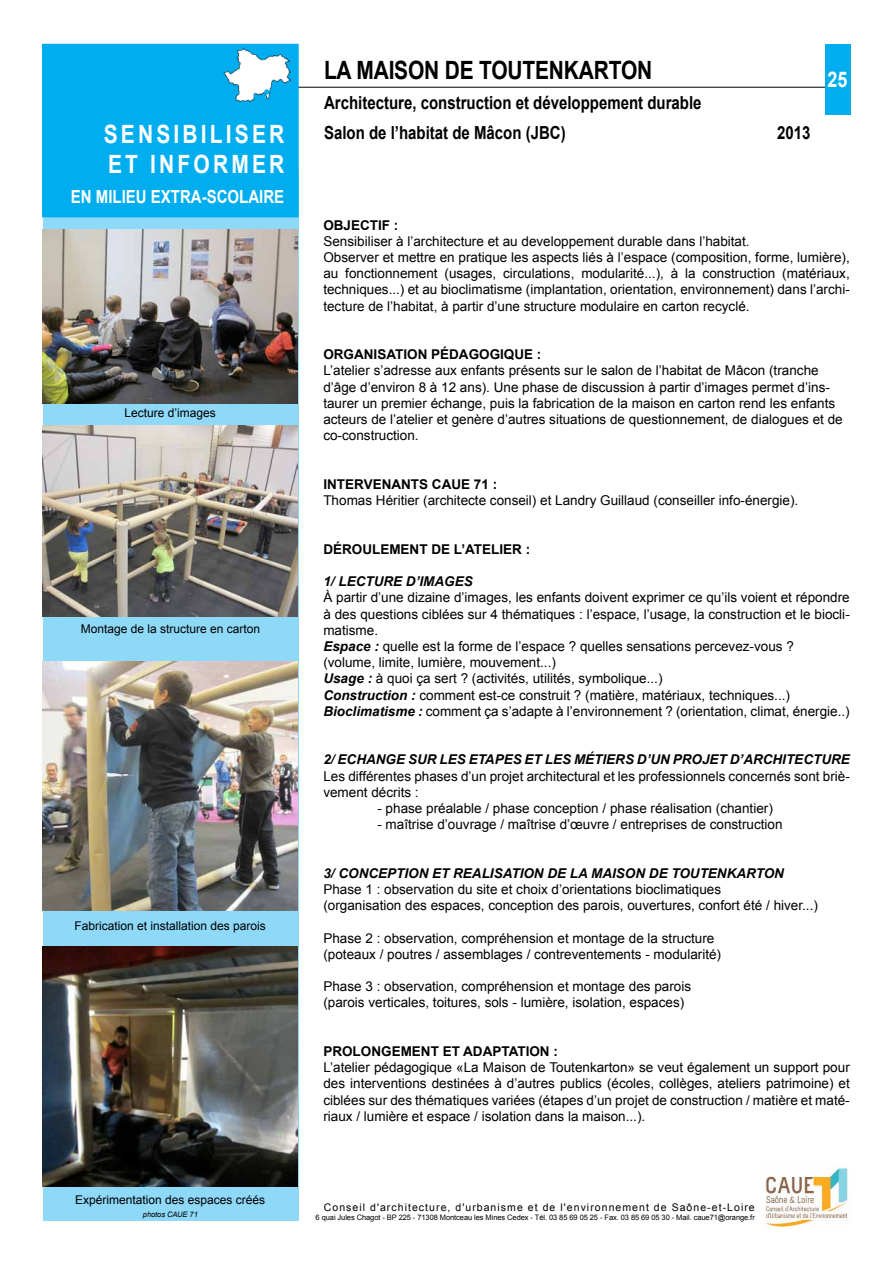
<style>
.page{position:relative;width:893px;height:1263px;background:#fff}
.page>*{position:absolute;margin:0;border:0;box-sizing:border-box;transform-origin:0 0}
.t1{font:700 25.2px/30px "Arial";letter-spacing:.15em;color:#fff;scale:.83 1}
.t2{font:700 25.2px "Arial";letter-spacing:-.01em;color:#000;scale:.83 1}
.t3{font:700 21.6px "Arial";color:#fff;scale:.83 1}
.t4{font:700 18px/30px "Arial";color:#000;scale:.83 1}
.t5{font:700 18px "Arial";color:#fff;scale:.83 1}
.t6{font:13.5px/16.2px "Arial";color:#000}
.t7{font:italic 700 13.5px "Arial";color:#000}
.t8{font:700 13.5px "Arial";color:#000}
.t9{font:12px "Arial";color:#000}
.t10{font:10.5px "Arial";letter-spacing:.1em;color:#000}
.t11{font:7.5px "Arial";letter-spacing:-.01em;color:#000}
.t12{font:italic 7.5px "Arial";letter-spacing:-.01em;color:#000}
.s1{font-weight:700;font-style:italic}
</style>
<div class="page">
<div style="left:43px;top:169px;width:255px;height:1052px;background:#8ed8f8"></div>
<hr style="left:297px;top:87px;width:554px;height:1px;background:#000">
<div style="left:43px;top:45px;width:255px;height:172px;background:#00aeef"></div>
<div style="left:42px;top:44px;width:257px;height:173px;border:2px solid #00aeef"></div>
<img style="left:223px;top:48px;width:67px;height:54px">
<div style="left:825px;top:45px;width:26px;height:70px;background:#00aeef"></div>
<img style="left:765px;top:1166px;width:83px;height:63px">
<svg style="left:264px;top:89px;width:5px;height:6px"></svg>
<img style="left:43px;top:230px;width:254px;height:173px">
<img style="left:43px;top:426px;width:254px;height:191px">
<img style="left:43px;top:662px;width:254px;height:248px">
<img style="left:43px;top:946px;width:254px;height:241px">
<h1 class="t1" style="left:104px;top:120px;width:219px">SENSIBILISER<br>ET INFORMER</h1>
<h3 class="t5" style="left:71px;top:185px;width:41px">en milie</h3>
<h3 class="t5" style="left:136px;top:185px;width:159px">u extra-scolaire</h3>
<p class="t9" style="left:124px;top:405px;width:93px">Lecture d’images</p>
<p class="t9" style="left:81px;top:621px;width:181px">Montage de la structure en carton</p>
<p class="t9" style="left:74px;top:918px;width:193px">Fabrication et installation des parois</p>
<p class="t9" style="left:75px;top:1191px;width:192px">Expérimentation des espaces créés</p>
<p class="t12" style="left:143px;top:1210px;width:56px">photos CAUE 71</p>
<h1 class="t2" style="left:324px;top:53px;width:397px">LA MAISON DE TOUTENKARTON</h1>
<h3 class="t4" style="left:324px;top:88px;width:456px">Architecture, construction et développement durable<br>Salon de l’habitat de Mâcon (JBC)</h3>
<h3 class="t4" style="left:777px;top:118px;width:42px">2013</h3>
<h2 class="t3" style="left:827px;top:65px;width:26px">25</h2>
<p class="t8" style="left:323px;top:216px;width:20px">Obje</p>
<p class="t8" style="left:360px;top:216px;width:18px">ctif</p>
<p class="t8" style="left:394px;top:216px;width:6px">:</p>
<p class="t6" style="left:323px;top:233px;width:528px">Sensibiliser à l’architecture et au developpement durable dans l’habitat.<br>Observer et mettre en pratique les aspects liés à l’espace (composition, forme, lumière), au fonctionnement (usages, circulations, modularité...), à la construction (matériaux, techniques...) et au bioclimatisme (implantation, orientation, environnement) dans l’archi&shy;tecture de l’habitat, à partir d’une structure modulaire en carton recyclé.</p>
<p class="t8" style="left:323px;top:346px;width:220px">ORGANISATION PÉDAGOGIQUE :</p>
<p class="t6" style="left:323px;top:363px;width:521px">L’atelier s’adresse aux enfants présents sur le salon de l’habitat de Mâcon (tranche d’âge d’environ 8 à 12 ans). Une phase de discussion à partir d’images permet d’ins&shy;taurer un premier échange, puis la fabrication de la maison en carton rend les enfants acteurs de l’atelier et genère d’autres situations de questionnement, de dialogues et de co-construction.</p>
<p class="t8" style="left:323px;top:475px;width:119px">INTERVENANTS CAU</p>
<p class="t8" style="left:461px;top:475px;width:38px">E 71 :</p>
<p class="t6" style="left:323px;top:492px;width:476px">Thomas Héritier (architecte conseil) et Landry Guillaud (conseiller info-énergie).</p>
<p class="t8" style="left:323px;top:540px;width:208px">DÉROULEMENT DE L’ATELIER :</p>
<p class="t7" style="left:323px;top:573px;width:151px">1/ Lecture d’images</p>
<p class="t6" style="left:323px;top:590px;width:528px">À partir d’une dizaine d’images, les enfants doivent exprimer ce qu’ils voient et répondre à des questions ciblées sur 4 thématiques : l’espace, l’usage, la construction et le biocli&shy;matisme.<br><span class="s1">Espace :</span> quelle est la forme de l’espace ? quelles sensations percevez-vous ?<br>(volume, limite, lumière, mouvement...)<br><span class="s1">Usage :</span> à quoi ça sert ? (activités, utilités, symbolique...)<br><span class="s1">Construction :</span> comment est-ce construit ? (matière, matériaux, techniques...)<br><span class="s1">Bioclimatisme :</span> comment ça s’adapte à l’environnement ? (orientation, climat, énergie..)</p>
<p class="t7" style="left:323px;top:751px;width:95px">2/ ECHANGE SUR</p>
<p class="t7" style="left:439px;top:751px;width:39px">LES ETA</p>
<p class="t7" style="left:495px;top:751px;width:109px">PES ET LES MÉTIERS</p>
<p class="t7" style="left:637px;top:751px;width:118px">D’UN PROJET D’ARC</p>
<p class="t7" style="left:773px;top:751px;width:20px">HITECTURE</p>
<p class="t6" style="left:323px;top:768px;width:528px">Les différentes phases d’un projet architectural et les professionnels concernés sont briè&shy;vement décrits :</p>
<p class="t6" style="left:377px;top:800px;width:397px">- phase préalable / phase conception / phase réalisation (chantier)</p>
<p class="t6" style="left:377px;top:816px;width:407px">- maîtrise d’ouvrage / maîtrise d’œuvre / entreprises de construction</p>
<p class="t7" style="left:323px;top:864px;width:140px">3/ CONCEPTION ET REA</p>
<p class="t7" style="left:482px;top:864px;width:16px">LISATI</p>
<p class="t7" style="left:523px;top:864px;width:78px">ON DE LA MAIS</p>
<p class="t7" style="left:625px;top:864px;width:75px">ON DE TOUTE</p>
<p class="t7" style="left:717px;top:864px;width:31px">NKART</p>
<p class="t7" style="left:764px;top:864px;width:22px">ON</p>
<p class="t6" style="left:323px;top:881px;width:496px">Phase 1 : observation du site et choix d’orientations bioclimatiques<br>(organisation des espaces, conception des parois, ouvertures, confort été / hiver...)</p>
<p class="t6" style="left:323px;top:930px;width:399px">Phase 2 : observation, compréhension et montage de la structure (poteaux / poutres / assemblages / contreventements - modularité)</p>
<p class="t6" style="left:323px;top:978px;width:369px">Phase 3 : observation, compréhension et montage des parois (parois verticales, toitures, sols - lumière, isolation, espaces)</p>
<p class="t8" style="left:323px;top:1042px;width:236px">PROLONGEMENT ET ADAPTATION :</p>
<p class="t6" style="left:323px;top:1059px;width:528px;text-align:justify">L’atelier pédagogique «La Maison de Toutenkarton» se veut également un support pour des interventions destinées à d’autres publics (écoles, collèges, ateliers patrimoine) et ciblées sur des thématiques variées (étapes d’un projet de construction / matière et maté&shy;riaux / lumière et espace / isolation dans la maison...).</p>
<p class="t10" style="left:324px;top:1200px;width:432px">Conseil d'architecture, d'urbanisme et de l'environnement de Saône-et-Loire</p>
<p class="t11" style="left:316px;top:1212px;width:441px">6 quai Jules Chagot - BP 225 - 71308 Montceau les Mines Cedex - Tél. 03 85 69 05 25 - Fax. 03 85 69 05 30 - Mail. caue71@orange.fr</p>
</div>
